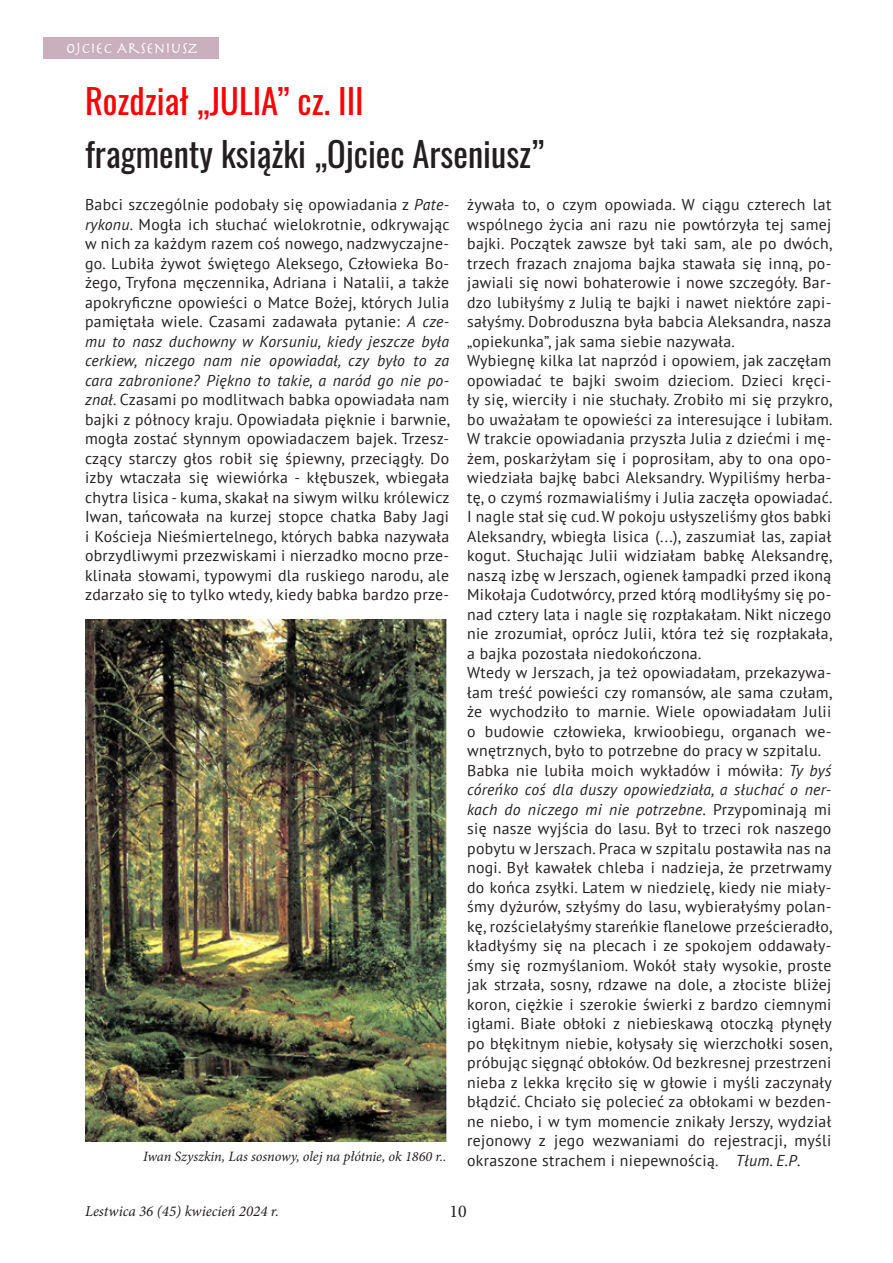
<style>
.page{position:relative;width:893px;height:1263px;background:#fff}
.page>*{position:absolute;margin:0;border:0;box-sizing:border-box;transform-origin:0 0}
.t1{font:34.5px "Oswald";color:#231f20}
.t2{font:34.5px "Oswald";color:#fb0207}
.t3{font:18px "Minion Pro";color:#231f20}
.body{font:15.75px/19.5px "PT Sans";letter-spacing:.02em;color:#231f20;text-align:justify}
.t4{font:15.75px "Herculanum";color:#fff}
.t5{font:italic 15px "Minion Pro";color:#231f20}
.podpis_zdjecia_kursywa{font:italic 14.25px "Minion Pro";letter-spacing:-.005em;color:#231f20}
.s1{font-style:italic}
</style>
<div class="page">
<div style="left:44px;top:37px;width:175px;height:22px;background:#caafbd"></div>
<img style="left:85px;top:620px;width:362px;height:522px">
<p class="t4" style="left:66px;top:41px;width:133px">OJCIEC ARSENIUSZ</p>
<p class="t2" style="left:85px;top:70px;width:280px">Rozdział „JULIA” cz. III</p>
<p class="t1" style="left:85px;top:123px;width:461px">fragmenty książki „Ojciec Arseniusz”</p>
<p class="body" style="left:85px;top:194px;width:367px">Babci szczególnie podobały się opowiadania z <span class="s1">Pate&shy;rykonu</span>. Mogła ich słuchać wielokrotnie, odkrywając w nich za każdym razem coś nowego, nadzwyczajne&shy;go. Lubiła żywot świętego Aleksego, Człowieka Bo&shy;żego, Tryfona męczennika, Adriana i Natalii, a także apokryficzne opowieści o Matce Bożej, których Julia pamiętała wiele. Czasami zadawała pytanie: <span class="s1">A cze&shy;mu to nasz duchowny w Korsuniu, kiedy jeszcze była cerkiew, niczego nam nie opowiadał, czy było to za cara zabronione? Piękno to takie, a naród go nie po&shy;znał</span>. Czasami po modlitwach babka opowiadała nam bajki z północy kraju. Opowiadała pięknie i barwnie, mogła zostać słynnym opowiadaczem bajek. Trzesz&shy;czący starczy głos robił się śpiewny, przeciągły. Do izby wtaczała się wiewiórka - kłębuszek, wbiegała chytra lisica - kuma, skakał na siwym wilku królewicz Iwan, tańcowała na kurzej stopce chatka Baby Jagi i Kościeja Nieśmiertelnego, których babka nazywała obrzydliwymi przezwiskami i nierzadko mocno prze&shy;klinała słowami, typowymi dla ruskiego narodu, ale zdarzało się to tylko wtedy, kiedy babka bardzo prze-</p>
<p class="body" style="left:467px;top:194px;width:367px">żywała to, o czym opowiada. W ciągu czterech lat wspólnego życia ani razu nie powtórzyła tej samej bajki. Początek zawsze był taki sam, ale po dwóch, trzech frazach znajoma bajka stawała się inną, po&shy;jawiali się nowi bohaterowie i nowe szczegóły. Bar&shy;dzo lubiłyśmy z Julią te bajki i nawet niektóre zapi&shy;sałyśmy. Dobroduszna była babcia Aleksandra, nasza „opiekunka”, jak sama siebie nazywała.</p>
<p class="body" style="left:467px;top:350px;width:367px">Wybiegnę kilka lat naprzód i opowiem, jak zaczęłam opowiadać te bajki swoim dzieciom. Dzieci kręci&shy;ły się, wierciły i nie słuchały. Zrobiło mi się przykro, bo uważałam te opowieści za interesujące i lubiłam.<br>W trakcie opowiadania przyszła Julia z dziećmi i mę&shy;żem, poskarżyłam się i poprosiłam, aby to ona opo&shy;wiedziała bajkę babci Aleksandry. Wypiliśmy herba&shy;tę, o czymś rozmawialiśmy i Julia zaczęła opowiadać.<br>I nagle stał się cud. W pokoju usłyszeliśmy głos babki Aleksandry, wbiegła lisica (...), zaszumiał las, zapiał kogut. Słuchając Julii widziałam babkę Aleksandrę, naszą izbę w Jerszach, ogienek łampadki przed ikoną Mikołaja Cudotwórcy, przed którą modliłyśmy się po&shy;nad cztery lata i nagle się rozpłakałam. Nikt niczego nie zrozumiał, oprócz Julii, która też się rozpłakała, a bajka pozostała niedokończona.</p>
<p class="body" style="left:467px;top:662px;width:367px">Wtedy w Jerszach, ja też opowiadałam, przekazywa&shy;łam treść powieści czy romansów, ale sama czułam, że wychodziło to marnie. Wiele opowiadałam Julii o budowie człowieka, krwioobiegu, organach we&shy;wnętrznych, było to potrzebne do pracy w szpitalu.</p>
<p class="body" style="left:467px;top:760px;width:367px">Babka nie lubiła moich wykładów i mówiła: <span class="s1">Ty byś córeńko coś dla duszy opowiedziała, a słuchać o ner&shy;kach do niczego mi nie potrzebne.</span> Przypominają mi się nasze wyjścia do lasu. Był to trzeci rok naszego pobytu w Jerszach. Praca w szpitalu postawiła nas na nogi. Był kawałek chleba i nadzieja, że przetrwamy do końca zsyłki. Latem w niedzielę, kiedy nie miały&shy;śmy dyżurów, szłyśmy do lasu, wybierałyśmy polan&shy;kę, rozścielałyśmy stareńkie flanelowe prześcieradło, kładłyśmy się na plecach i ze spokojem oddawały&shy;śmy się rozmyślaniom. Wokół stały wysokie, proste jak strzała, sosny, rdzawe na dole, a złociste bliżej koron, ciężkie i szerokie świerki z bardzo ciemnymi igłami. Białe obłoki z niebieskawą otoczką płynęły po błękitnym niebie, kołysały się wierzchołki sosen, próbując sięgnąć obłoków. Od bezkresnej przestrzeni nieba z lekka kręciło się w głowie i myśli zaczynały błądzić. Chciało się polecieć za obłokami w bezden&shy;ne niebo, i w tym momencie znikały Jerszy, wydział rejonowy z jego wezwaniami do rejestracji, myśli okraszone strachem i niepewnością. <span class="s1">Tłum. E.P</span>.</p>
<p class="podpis_zdjecia_kursywa" style="left:143px;top:1146px;width:305px">Iwan Szyszkin, Las sosnowy, olej na płótnie, ok 1860 r..</p>
<p class="t5" style="left:85px;top:1200px;width:195px">Lestwica 36 (45) kwiecień 2024 r.</p>
<p class="t3" style="left:450px;top:1199px;width:19px">10</p>
</div>
